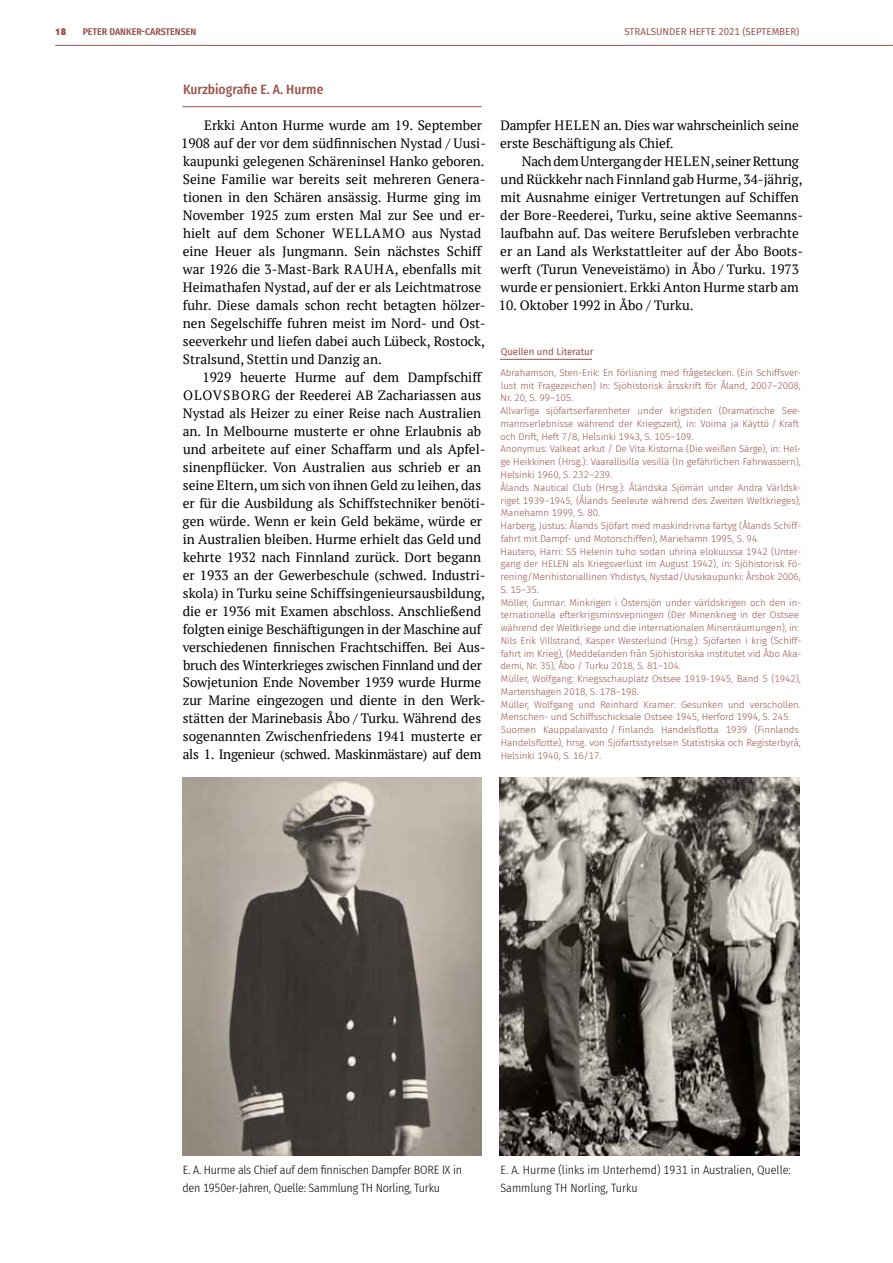
<style>
.page{position:relative;width:893px;height:1263px;background:#fff}
.page>*{position:absolute;margin:0;border:0;box-sizing:border-box;transform-origin:0 0}
.t1{font:13.5px/18px "PT Serif";color:#000}
.t2{font:500 13.5px "Fira Sans Condensed";color:#9a544e}
.t3{font:300 12px/18px "Fira Sans Condensed";letter-spacing:-.02em;color:#000}
.t4{font:300 12px/18px "Fira Sans Condensed";color:#000}
.t5{font:300 9.75px/12.8px "Fira Sans";letter-spacing:-.01em;color:#9a544e}
.t6{font:9.75px "Fira Sans";letter-spacing:-.01em;color:#9a544e}
.t7{font:600 9.75px "Fira Sans Condensed";color:#9a544e}
.t8{font:900 9.75px "Kabel IT Cby BT";color:#9a544e}
</style>
<div class="page">
<hr style="left:55px;top:45px;width:838px;height:1px;background:#9a544e">
<hr style="left:182px;top:106px;width:300px;height:1px;background:#9a544e">
<img style="left:500px;top:778px;width:299px;height:378px">
<img style="left:182px;top:778px;width:300px;height:378px">
<hr style="left:500px;top:359px;width:92px;height:1px;background:#9a544e">
<p class="t8" style="left:55px;top:26px;width:12px">18</p>
<p class="t7" style="left:83px;top:24px;width:115px">PETER DANKER-CARSTENSEN</p>
<p class="t6" style="left:624px;top:25px;width:176px">STRALSUNDER HEFTE 2021 (SEPTEMBER)</p>
<p class="t2" style="left:183px;top:78px;width:142px">Kurzbiografie E. A. Hurme</p>
<p class="t1" style="left:181px;top:116px;width:306px;text-indent:23px">Erkki Anton Hurme wurde am 19. September 1908 auf der vor dem südfinnischen Nystad / Uusi&shy;kaupunki gelegenen Schäreninsel Hanko geboren.<br>Seine Familie war bereits seit mehreren Genera&shy;tionen in den Schären ansässig. Hurme ging im November 1925 zum ersten Mal zur See und er&shy;hielt auf dem Schoner WELLAMO aus Nystad eine Heuer als Jungmann. Sein nächstes Schiff war 1926 die 3-Mast-Bark RAUHA, ebenfalls mit Heimathafen Nystad, auf der er als Leichtmatrose fuhr. Diese damals schon recht betagten hölzer&shy;nen Segelschiffe fuhren meist im Nord- und Ost&shy;seeverkehr und liefen dabei auch Lübeck, Rostock, Stralsund, Stettin und Danzig an.</p>
<p class="t1" style="left:183px;top:368px;width:304px;text-indent:20px">1929 heuerte Hurme auf dem Dampfschiff OLOVSBORG der Reederei AB Zachariassen aus Nystad als Heizer zu einer Reise nach Australien an. In Melbourne musterte er ohne Erlaubnis ab und arbeitete auf einer Schaffarm und als Apfel&shy;sinenpflücker. Von Australien aus schrieb er an seine Eltern, um sich von ihnen Geld zu leihen, das er für die Ausbildung als Schiffstechniker benöti&shy;gen würde. Wenn er kein Geld bekäme, würde er in Australien bleiben. Hurme erhielt das Geld und kehrte 1932 nach Finnland zurück. Dort begann er 1933 an der Gewerbeschule (schwed. Industri&shy;skola) in Turku seine Schiffsingenieursausbildung, die er 1936 mit Examen abschloss. Anschließend folgten einige Beschäftigungen in der Maschine auf verschiedenen finnischen Frachtschiffen. Bei Aus&shy;bruch des Winterkrieges zwischen Finnland und der Sowjetunion Ende November 1939 wurde Hurme zur Marine eingezogen und diente in den Werk&shy;stätten der Marinebasis Åbo / Turku. Während des sogenannten Zwischenfriedens 1941 musterte er als 1. Ingenieur (schwed. Maskinmästare) auf dem</p>
<p class="t1" style="left:500px;top:116px;width:300px">Dampfer HELEN an. Dies war wahrscheinlich seine erste Beschäftigung als Chief.</p>
<p class="t1" style="left:500px;top:152px;width:304px;text-indent:21px">Nach dem Untergang der HELEN, seiner Rettung und Rückkehr nach Finnland gab Hurme, 34-jährig, mit Ausnahme einiger Vertretungen auf Schiffen der Bore-Reederei, Turku, seine aktive Seemanns&shy;laufbahn auf. Das weitere Berufsleben verbrachte er an Land als Werkstattleiter auf der Åbo Boots&shy;werft (Turun Veneveistämo) in Åbo / Turku. 1973 wurde er pensioniert. Erkki Anton Hurme starb am</p>
<p class="t1" style="left:499px;top:296px;width:196px">10. Oktober 1992 in Åbo / Turku.</p>
<p class="t6" style="left:501px;top:344px;width:94px">QUELLEN UND LITERATUR</p>
<p class="t5" style="left:500px;top:366px;width:303px">Abrahamson, Sten-Erik: En förlisning med frågetecken. (Ein Schiffsver&shy;lust mit Fragezeichen) In: Sjöhistorisk årsskrift för Åland, 2007–2008, Nr. 20, S. 99–105.<br>Allvarliga sjöfartserfarenheter under krigstiden (Dramatische See&shy;mannserlebnisse während der Kriegszeit), in: Voima ja Käyttö / Kraft och Drift, Heft 7/8, Helsinki 1943, S. 105–109.<br>Anonymus: Valkeat arkut / De Vita Kistorna (Die weißen Särge), in: Hel&shy;ge Heikkinen (Hrsg.): Vaarallisilla vesillä (In gefährlichen Fahrwassern), Helsinki 1960, S. 232–239.<br>Ålands Nautical Club (Hrsg.): Åländska Sjömän under Andra Världsk&shy;riget 1939–1945, (Ålands Seeleute während des Zweiten Weltkrieges), Mariehamn 1999, S. 80.<br>Harberg, Justus: Ålands Sjöfart med maskindrivna fartyg (Ålands Schiff&shy;fahrt mit Dampf- und Motorschiffen), Mariehamn 1995, S. 94.<br>Hautero, Harri: SS Helenin tuho sodan uhrina elokuussa 1942 (Unter&shy;gang der HELEN als Kriegsverlust im August 1942), in: Sjöhistorisk Fö&shy;rening/Merihistoriallinen Yhdistys, Nystad/Uusikaupunki: Årsbok 2006, S. 15–35.<br>Möller, Gunnar: Minkrigen i Östersjön under världskrigen och den in&shy;ternationella efterkrigsminsvepningen (Der Minenkrieg in der Ostsee während der Weltkriege und die internationalen Minenräumungen), in:<br>Nils Erik Villstrand, Kasper Westerlund (Hrsg.): Sjöfarten i krig (Schiff&shy;fahrt im Krieg), (Meddelanden från Sjöhistoriska institutet vid Åbo Aka&shy;demi, Nr. 35), Åbo / Turku 2018, S. 81–104.<br>Müller, Wolfgang: Kriegsschauplatz Ostsee 1919-1945, Band 5 (1942), Martenshagen 2018, S. 178–198.<br>Müller, Wolfgang und Reinhard Kramer: Gesunken und verschollen.<br>Menschen- und Schiffsschicksale Ostsee 1945, Herford 1994, S. 245.<br>Suomen Kauppalaivasto / Finlands Handelsflotta 1939 (Finnlands Handelsflotte), hrsg. von Sjöfartsstyrelsen Statistiska och Registerbyrå, Helsinki 1940, S. 16/17.</p>
<p class="t3" style="left:183px;top:1160px;width:281px">E. A. Hurme als Chief auf dem finnischen Dampfer BORE IX in den 1950er-Jahren, Quelle: Sammlung TH Norling, Turku</p>
<p class="t4" style="left:500px;top:1160px;width:292px">E. A. Hurme (links im Unterhemd) 1931 in Australien, Quelle:<br>Sammlung TH Norling, Turku</p>
</div>
